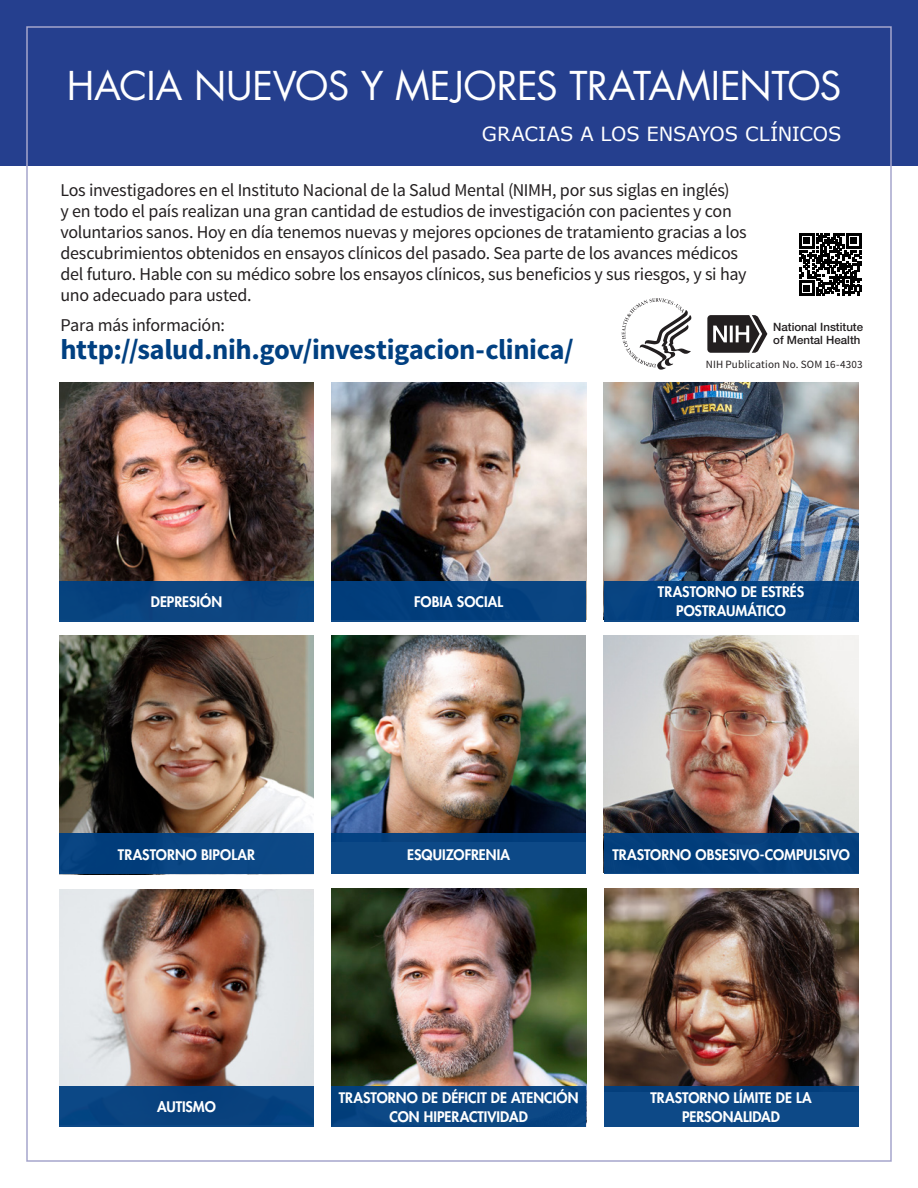
<style>
.page{position:relative;width:918px;height:1188px;background:#fff}
.page>*{position:absolute;margin:0;border:0;box-sizing:border-box;transform-origin:0 0}
.t1{font:38.7px "Futura Std";letter-spacing:-.01em;color:#fff}
.t2{font:700 28.5px "Source Sans Pro";letter-spacing:-.015em;color:#014081}
.t3{font:19.5px "Verdana";letter-spacing:-.01em;color:#fff}
.t4{font:18px/21px "Source Sans Pro";letter-spacing:-.015em;color:#231f20}
.t5{font:800 14.1px/18.9px "Futura Std";color:#fff;text-align:center}
.t6{font:500 11.4px/13.8px "Helvetica Neue LT Std";color:#231f20}
.t7{font:11.1px "Source Sans Pro";letter-spacing:.01em;color:#231f20}
</style>
<div class="page">
<div style="left:0;top:0;width:918px;height:166px;background:#253f8e"></div>
<svg style="left:799px;top:233px;width:62px;height:63px"></svg>
<svg style="left:622px;top:298px;width:69px;height:72px"></svg>
<svg style="left:707px;top:315px;width:60px;height:38px"></svg>
<img style="left:59px;top:383px;width:255px;height:198px">
<img style="left:331px;top:383px;width:255px;height:198px">
<img style="left:603px;top:382px;width:256px;height:238px">
<img style="left:59px;top:636px;width:255px;height:198px">
<img style="left:331px;top:636px;width:255px;height:198px">
<img style="left:604px;top:636px;width:254px;height:198px">
<img style="left:59px;top:890px;width:255px;height:196px">
<img style="left:331px;top:889px;width:255px;height:197px">
<img style="left:604px;top:889px;width:254px;height:197px">
<div style="left:59px;top:581px;width:255px;height:40px;background:#0b4480"></div>
<div style="left:59px;top:834px;width:255px;height:40px;background:#0b4684"></div>
<div style="left:59px;top:1086px;width:255px;height:40px;background:#09427f"></div>
<div style="left:331px;top:581px;width:255px;height:40px;background:#014081"></div>
<div style="left:331px;top:834px;width:255px;height:40px;background:#0d4987"></div>
<div style="left:331px;top:1086px;width:255px;height:40px;background:#0c4682"></div>
<div style="left:604px;top:581px;width:255px;height:40px;background:#014081"></div>
<div style="left:604px;top:834px;width:255px;height:40px;background:#014081"></div>
<div style="left:604px;top:1086px;width:255px;height:40px;background:#0d4987"></div>
<h1 class="t1" style="left:67px;top:61px;width:776px">HACIA NUEVOS Y MEJORES TRATAMIENTOS</h1>
<h1 class="t3" style="left:482px;top:120px;width:361px">GRACIAS A LOS ENSAYOS CLÍNICOS</h1>
<p class="t4" style="left:60px;top:180px;width:688px">Los investigadores en el Instituto Nacional de la Salud Mental (NIMH, por sus siglas en inglés)<br>y en todo el país realizan una gran cantidad de estudios de investigación con pacientes y con voluntarios sanos. Hoy en día tenemos nuevas y mejores opciones de tratamiento gracias a los descubrimientos obtenidos en ensayos clínicos del pasado. Sea parte de los avances médicos del futuro. Hable con su médico sobre los ensayos clínicos, sus beneficios y sus riesgos, y si hay uno adecuado para usted.</p>
<p class="t4" style="left:60px;top:315px;width:166px">Para más información:</p>
<p class="t2" style="left:60px;top:332px;width:515px">http://salud.nih.gov/investigacion-clinica/</p>
<p class="t6" style="left:773px;top:319px;width:91px">National Institute of Mental Health</p>
<p class="t7" style="left:706px;top:358px;width:158px">NIH Publication No. SOM 16-4303</p>
<p class="t5" style="left:151px;top:592px;width:73px">DEPRESIÓN</p>
<p class="t5" style="left:414px;top:592px;width:91px">FOBIA SOCIAL</p>
<p class="t5" style="left:658px;top:583px;width:148px">TRASTORNO DE ESTRÉS<br>POSTRAUMÁTICO</p>
<p class="t5" style="left:118px;top:845px;width:139px">TRASTORNO BIPOLAR</p>
<p class="t5" style="left:407px;top:845px;width:104px">ESQUIZOFRENIA</p>
<p class="t5" style="left:612px;top:845px;width:239px">TRASTORNO OBSESIVO-COMPULSIVO</p>
<p class="t5" style="left:157px;top:1098px;width:60px">AUTISMO</p>
<p class="t5" style="left:339px;top:1088px;width:241px">TRASTORNO DE DÉFICIT DE ATENCIÓN<br>CON HIPERACTIVIDAD</p>
<p class="t5" style="left:650px;top:1088px;width:163px">TRASTORNO LÍMITE DE LA<br>PERSONALIDAD</p>
</div>
